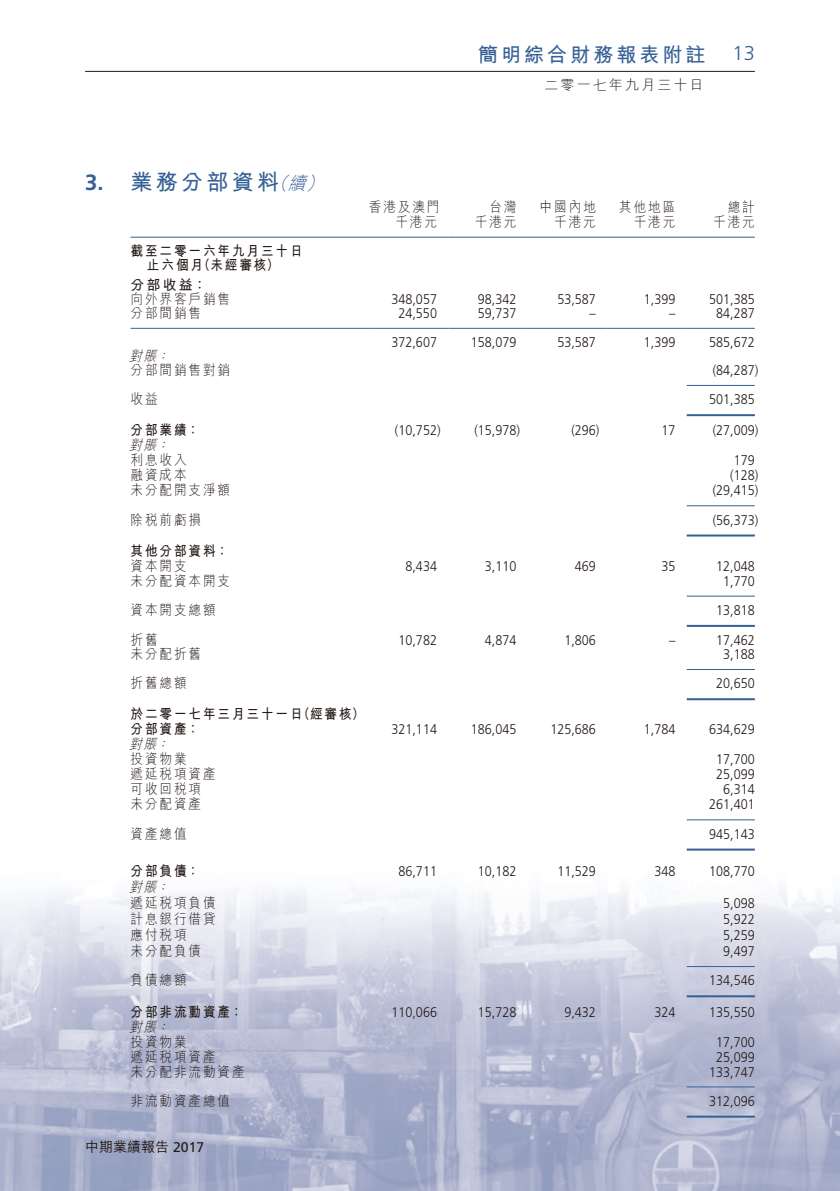
<style>
.page{position:relative;width:840px;height:1191px;background:#fff}
.page>*{position:absolute;margin:0;border:0;box-sizing:border-box;transform-origin:0 0}
.t1{font:700 22px "M Hei HK";letter-spacing:.15em;color:#346095}
.t2{font:700 22px "Frutiger LT Std";color:#346095}
.t3{font:700 20px "M Hei HK";letter-spacing:.15em;color:#346095}
.t4{font:300 20px "Frutiger LT Std";color:#346095}
.t5{font:italic 300 18px "M Hei HK";color:#346095}
.t6{font:300 14px "Frutiger LT Std";color:#231916;scale:.9 1}
.t7{font:300 14px "M Hei HK";letter-spacing:.15em;color:#231916;scale:.9 1}
.t8{font:700 14px/14px "M Hei HK";letter-spacing:.15em;color:#231916;scale:.9 1}
.t9{font:italic 300 14px "M Hei HK";color:#231916;scale:.9 1}
.t10{font:300 14px "M Hei HK";letter-spacing:.15em;color:#231916}
.t11{font:500 14px "M Hei HK";color:#231916}
.s1{font-family:"Frutiger LT Std";font-weight:400}
</style>
<div class="page">
<img style="left:0;top:70px;width:839px;height:1121px">
<hr style="left:85px;top:71px;width:669px;height:1px;background:#231916">
<hr style="left:130px;top:237px;width:239px;height:1px;background:#346095">
<hr style="left:369px;top:237px;width:79px;height:1px;background:#346095">
<hr style="left:448px;top:237px;width:79px;height:1px;background:#346095">
<hr style="left:527px;top:237px;width:80px;height:1px;background:#346095">
<hr style="left:607px;top:237px;width:79px;height:1px;background:#346095">
<hr style="left:686px;top:237px;width:68px;height:1px;background:#346095">
<hr style="left:130px;top:328px;width:239px;height:1px;background:#346095">
<hr style="left:369px;top:328px;width:79px;height:1px;background:#346095">
<hr style="left:448px;top:328px;width:79px;height:1px;background:#346095">
<hr style="left:527px;top:328px;width:80px;height:1px;background:#346095">
<hr style="left:607px;top:328px;width:79px;height:1px;background:#346095">
<hr style="left:686px;top:328px;width:68px;height:1px;background:#346095">
<hr style="left:686px;top:385px;width:68px;height:1px;background:#346095">
<hr style="left:686px;top:414px;width:68px;height:2px;background:#346095">
<hr style="left:686px;top:505px;width:68px;height:1px;background:#346095">
<hr style="left:686px;top:534px;width:68px;height:2px;background:#346095">
<hr style="left:686px;top:595px;width:68px;height:1px;background:#346095">
<hr style="left:686px;top:625px;width:68px;height:2px;background:#346095">
<hr style="left:686px;top:669px;width:68px;height:1px;background:#346095">
<hr style="left:686px;top:698px;width:68px;height:2px;background:#346095">
<hr style="left:686px;top:819px;width:68px;height:1px;background:#346095">
<hr style="left:686px;top:848px;width:68px;height:2px;background:#346095">
<hr style="left:686px;top:966px;width:68px;height:1px;background:#346095">
<hr style="left:686px;top:995px;width:68px;height:2px;background:#346095">
<hr style="left:686px;top:1086px;width:68px;height:1px;background:#346095">
<hr style="left:686px;top:1115px;width:68px;height:2px;background:#346095">
<h1 class="t2" style="left:85px;top:169px;width:20px">3.</h1>
<h1 class="t1" style="left:130px;top:166px;width:150px">業務分部資料</h1>
<p class="t5" style="left:287px;top:171px;width:26px">續</p>
<p class="t5" style="left:269px;top:171px;width:26px">（</p>
<p class="t5" style="left:305px;top:171px;width:26px">(</p>
<p class="t8" style="left:198px;top:243px;width:118px;text-indent:-67px">截至二零一六年九月三十日（未經審核(</p>
<p class="t8" style="left:130px;top:254px;width:86px;line-height:20px;text-align:right">止六個月<br>分部收益：</p>
<p class="t7" style="left:130px;top:289px;width:112px">向外界客戶銷售</p>
<p class="t7" style="left:130px;top:303px;width:80px">分部間銷售</p>
<p class="t9" style="left:129px;top:346px;width:37px">對賬</p>
<p class="t9" style="left:156px;top:346px;width:21px">：</p>
<p class="t7" style="left:130px;top:360px;width:112px">分部間銷售對銷</p>
<p class="t7" style="left:130px;top:389px;width:32px">收益</p>
<p class="t8" style="left:130px;top:422px;width:78px">分部業績：</p>
<p class="t9" style="left:156px;top:435px;width:21px">：</p>
<p class="t9" style="left:129px;top:435px;width:37px">對賬</p>
<p class="t7" style="left:130px;top:450px;width:64px">利息收入</p>
<p class="t7" style="left:130px;top:465px;width:64px">融資成本</p>
<p class="t7" style="left:130px;top:480px;width:112px">未分配開支淨額</p>
<p class="t7" style="left:130px;top:509px;width:80px">除稅前虧損</p>
<p class="t8" style="left:130px;top:542px;width:110px">其他分部資料：</p>
<p class="t7" style="left:130px;top:556px;width:64px">資本開支</p>
<p class="t7" style="left:130px;top:571px;width:112px">未分配資本開支</p>
<p class="t7" style="left:130px;top:600px;width:96px">資本開支總額</p>
<p class="t7" style="left:130px;top:630px;width:32px">折舊</p>
<p class="t7" style="left:130px;top:644px;width:80px">未分配折舊</p>
<p class="t7" style="left:130px;top:673px;width:64px">折舊總額</p>
<p class="t8" style="left:297px;top:706px;width:76px">（經審核(</p>
<p class="t8" style="left:130px;top:706px;width:193px">於二零一七年三月三十一日</p>
<p class="t8" style="left:130px;top:721px;width:78px">分部資產：</p>
<p class="t9" style="left:156px;top:734px;width:21px">：</p>
<p class="t9" style="left:129px;top:734px;width:37px">對賬</p>
<p class="t7" style="left:130px;top:749px;width:64px">投資物業</p>
<p class="t7" style="left:130px;top:764px;width:96px">遞延稅項資產</p>
<p class="t7" style="left:130px;top:779px;width:80px">可收回稅項</p>
<p class="t7" style="left:130px;top:794px;width:80px">未分配資產</p>
<p class="t7" style="left:130px;top:823px;width:64px">資產總值</p>
<p class="t8" style="left:130px;top:863px;width:78px">分部負債：</p>
<p class="t9" style="left:156px;top:877px;width:21px">：</p>
<p class="t9" style="left:129px;top:877px;width:37px">對賬</p>
<p class="t7" style="left:130px;top:893px;width:96px">遞延稅項負債</p>
<p class="t7" style="left:130px;top:909px;width:96px">計息銀行借貸</p>
<p class="t7" style="left:130px;top:925px;width:64px">應付稅項</p>
<p class="t7" style="left:130px;top:941px;width:80px">未分配負債</p>
<p class="t7" style="left:130px;top:970px;width:64px">負債總額</p>
<p class="t8" style="left:130px;top:1003px;width:126px">分部非流動資產：</p>
<p class="t9" style="left:156px;top:1016px;width:21px">：</p>
<p class="t9" style="left:129px;top:1016px;width:37px">對賬</p>
<p class="t7" style="left:130px;top:1031px;width:64px">投資物業</p>
<p class="t7" style="left:130px;top:1046px;width:96px">遞延稅項資產</p>
<p class="t7" style="left:130px;top:1061px;width:128px">未分配非流動資產</p>
<p class="t7" style="left:130px;top:1090px;width:112px">非流動資產總值</p>
<p class="t11" style="left:85px;top:1137px;width:121px">中期業績報告 <span class="s1">2017</span></p>
<p class="t7" style="left:369px;top:197px;width:80px">香港及澳門</p>
<p class="t7" style="left:395px;top:212px;width:48px">千港元</p>
<p class="t6" style="left:391px;top:291px;width:52px">348,057</p>
<p class="t6" style="left:398px;top:305px;width:44px">24,550</p>
<p class="t6" style="left:391px;top:334px;width:52px">372,607</p>
<p class="t6" style="left:395px;top:422px;width:52px">)10,752(</p>
<p class="t6" style="left:405px;top:558px;width:37px">8,434</p>
<p class="t6" style="left:398px;top:632px;width:44px">10,782</p>
<p class="t6" style="left:391px;top:721px;width:52px">321,114</p>
<p class="t6" style="left:398px;top:863px;width:44px">86,711</p>
<p class="t6" style="left:391px;top:1003px;width:52px">110,066</p>
<h2 class="t3" style="left:478px;top:40px;width:228px">簡明綜合財務報表附註</h2>
<p class="t10" style="left:544px;top:75px;width:160px">二零一七年九月三十日</p>
<h2 class="t4" style="left:732px;top:42px;width:24px">13</h2>
<p class="t7" style="left:489px;top:197px;width:32px">台灣</p>
<p class="t7" style="left:474px;top:212px;width:48px">千港元</p>
<p class="t7" style="left:539px;top:197px;width:64px">中國內地</p>
<p class="t7" style="left:554px;top:212px;width:48px">千港元</p>
<p class="t7" style="left:619px;top:197px;width:64px">其他地區</p>
<p class="t7" style="left:633px;top:212px;width:48px">千港元</p>
<p class="t7" style="left:727px;top:197px;width:32px">總計</p>
<p class="t7" style="left:712px;top:212px;width:48px">千港元</p>
<p class="t6" style="left:477px;top:291px;width:44px">98,342</p>
<p class="t6" style="left:557px;top:291px;width:44px">53,587</p>
<p class="t6" style="left:643px;top:291px;width:37px">1,399</p>
<p class="t6" style="left:708px;top:291px;width:52px">501,385</p>
<p class="t6" style="left:477px;top:305px;width:44px">59,737</p>
<p class="t6" style="left:589px;top:305px;width:8px">–</p>
<p class="t6" style="left:668px;top:305px;width:9px">–</p>
<p class="t6" style="left:715px;top:305px;width:44px">84,287</p>
<p class="t6" style="left:470px;top:334px;width:52px">158,079</p>
<p class="t6" style="left:557px;top:334px;width:44px">53,587</p>
<p class="t6" style="left:643px;top:334px;width:37px">1,399</p>
<p class="t6" style="left:708px;top:334px;width:52px">585,672</p>
<p class="t6" style="left:712px;top:362px;width:52px">)84,287(</p>
<p class="t6" style="left:708px;top:391px;width:52px">501,385</p>
<p class="t6" style="left:474px;top:422px;width:52px">)15,978(</p>
<p class="t6" style="left:571px;top:422px;width:33px">)296(</p>
<p class="t6" style="left:661px;top:422px;width:17px">17</p>
<p class="t6" style="left:712px;top:422px;width:52px">)27,009(</p>
<p class="t6" style="left:733px;top:452px;width:25px">179</p>
<p class="t6" style="left:729px;top:467px;width:33px">)128(</p>
<p class="t6" style="left:712px;top:482px;width:52px">)29,415(</p>
<p class="t6" style="left:712px;top:512px;width:52px">)56,373(</p>
<p class="t6" style="left:484px;top:558px;width:37px">3,110</p>
<p class="t6" style="left:574px;top:558px;width:25px">469</p>
<p class="t6" style="left:661px;top:558px;width:17px">35</p>
<p class="t6" style="left:715px;top:558px;width:44px">12,048</p>
<p class="t6" style="left:722px;top:573px;width:37px">1,770</p>
<p class="t6" style="left:715px;top:602px;width:44px">13,818</p>
<p class="t6" style="left:484px;top:632px;width:37px">4,874</p>
<p class="t6" style="left:564px;top:632px;width:37px">1,806</p>
<p class="t6" style="left:668px;top:632px;width:8px">–</p>
<p class="t6" style="left:715px;top:632px;width:44px">17,462</p>
<p class="t6" style="left:722px;top:646px;width:37px">3,188</p>
<p class="t6" style="left:715px;top:675px;width:44px">20,650</p>
<p class="t6" style="left:470px;top:721px;width:52px">186,045</p>
<p class="t6" style="left:550px;top:721px;width:52px">125,686</p>
<p class="t6" style="left:643px;top:721px;width:37px">1,784</p>
<p class="t6" style="left:708px;top:721px;width:52px">634,629</p>
<p class="t6" style="left:715px;top:751px;width:44px">17,700</p>
<p class="t6" style="left:715px;top:766px;width:44px">25,099</p>
<p class="t6" style="left:722px;top:781px;width:37px">6,314</p>
<p class="t6" style="left:708px;top:796px;width:52px">261,401</p>
<p class="t6" style="left:708px;top:826px;width:52px">945,143</p>
<p class="t6" style="left:477px;top:863px;width:44px">10,182</p>
<p class="t6" style="left:557px;top:863px;width:44px">11,529</p>
<p class="t6" style="left:654px;top:863px;width:25px">348</p>
<p class="t6" style="left:708px;top:863px;width:52px">108,770</p>
<p class="t6" style="left:722px;top:895px;width:37px">5,098</p>
<p class="t6" style="left:722px;top:911px;width:37px">5,922</p>
<p class="t6" style="left:722px;top:927px;width:37px">5,259</p>
<p class="t6" style="left:722px;top:943px;width:37px">9,497</p>
<p class="t6" style="left:708px;top:972px;width:52px">134,546</p>
<p class="t6" style="left:477px;top:1003px;width:44px">15,728</p>
<p class="t6" style="left:564px;top:1003px;width:37px">9,432</p>
<p class="t6" style="left:654px;top:1003px;width:25px">324</p>
<p class="t6" style="left:708px;top:1003px;width:52px">135,550</p>
<p class="t6" style="left:715px;top:1033px;width:44px">17,700</p>
<p class="t6" style="left:715px;top:1048px;width:44px">25,099</p>
<p class="t6" style="left:708px;top:1063px;width:52px">133,747</p>
<p class="t6" style="left:708px;top:1092px;width:52px">312,096</p>
</div>
